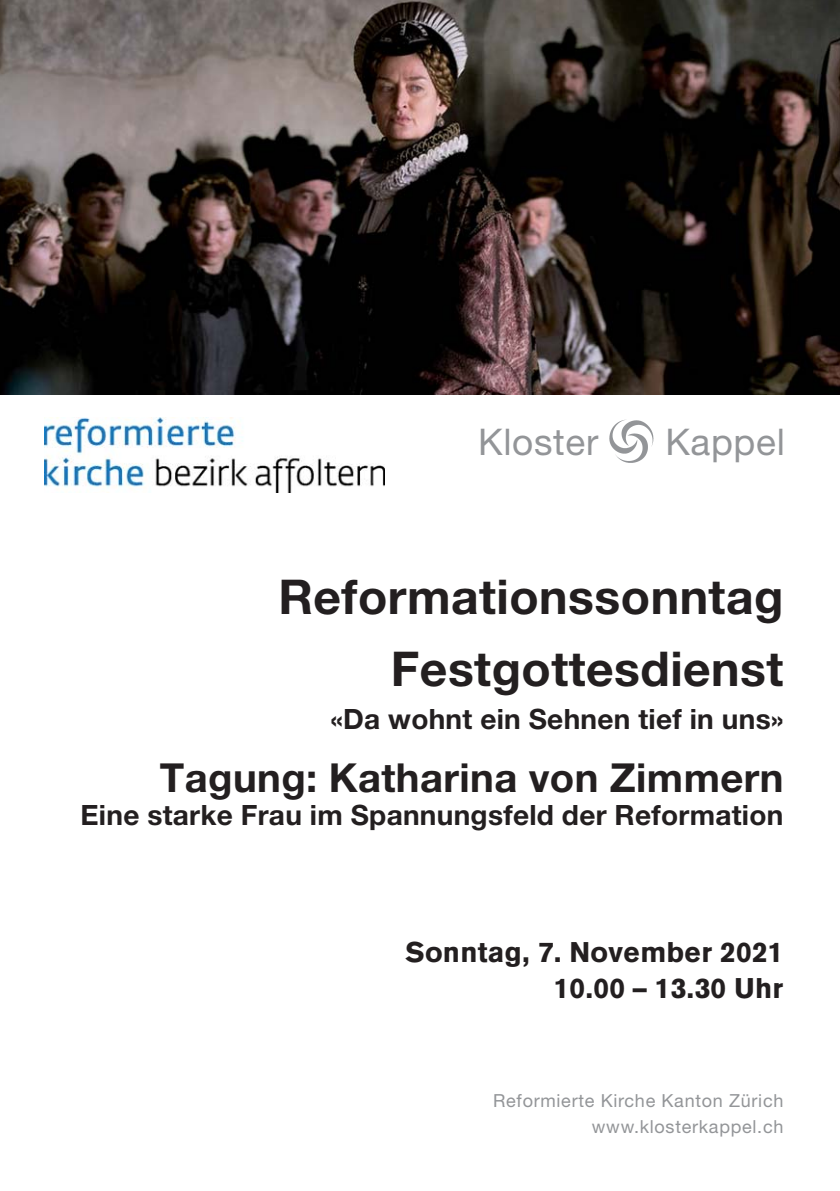
<style>
.page{position:relative;width:840px;height:1191px;background:#fff}
.page>*{position:absolute;margin:0;border:0;box-sizing:border-box;transform-origin:0 0}
.t1{font:700 48px/72px "Helvetica Neue LT Pro";letter-spacing:.01em;color:#231f20;text-align:right}
.t2{font:700 40px "Helvetica Neue LT Pro";letter-spacing:.01em;color:#231f20}
.t3{font:36.8px "Helvetica Neue LT Pro";letter-spacing:.02em;color:#939598}
.t4{font:700 28px "Helvetica Neue LT Pro";letter-spacing:.01em;color:#231f20}
.t5{font:900 28px/36px "Akzidenz Grotesk";letter-spacing:.01em;color:#231f20;text-align:right}
.t6{font:18px/26px "Helvetica Neue LT Pro";letter-spacing:.04em;color:#939598;text-align:right}
</style>
<div class="page">
<img style="left:0;top:0;width:839px;height:394px">
<img style="left:609px;top:419px;width:45px;height:44px">
<img style="left:44px;top:418px;width:340px;height:74px">
<h3 class="t3" style="left:478px;top:429px;width:122px">Kloster</h3>
<h3 class="t3" style="left:665px;top:429px;width:121px">Kappel</h3>
<h1 class="t1" style="left:278px;top:567px;width:506px">Reformationssonntag<br>Festgottesdienst</h1>
<p class="t4" style="left:330px;top:709px;width:454px">«Da wohnt ein Sehnen tief in uns»</p>
<h2 class="t2" style="left:160px;top:763px;width:624px">Tagung: Katharina von Zimmern</h2>
<p class="t4" style="left:80px;top:805px;width:704px">Eine starke Frau im Spannungsfeld der Reformation</p>
<p class="t5" style="left:405px;top:936px;width:379px">Sonntag, 7. November 2021<br>10.00 – 13.30 Uhr</p>
<p class="t6" style="left:493px;top:1090px;width:291px">Reformierte Kirche Kanton Zürich www.klosterkappel.ch</p>
</div>
